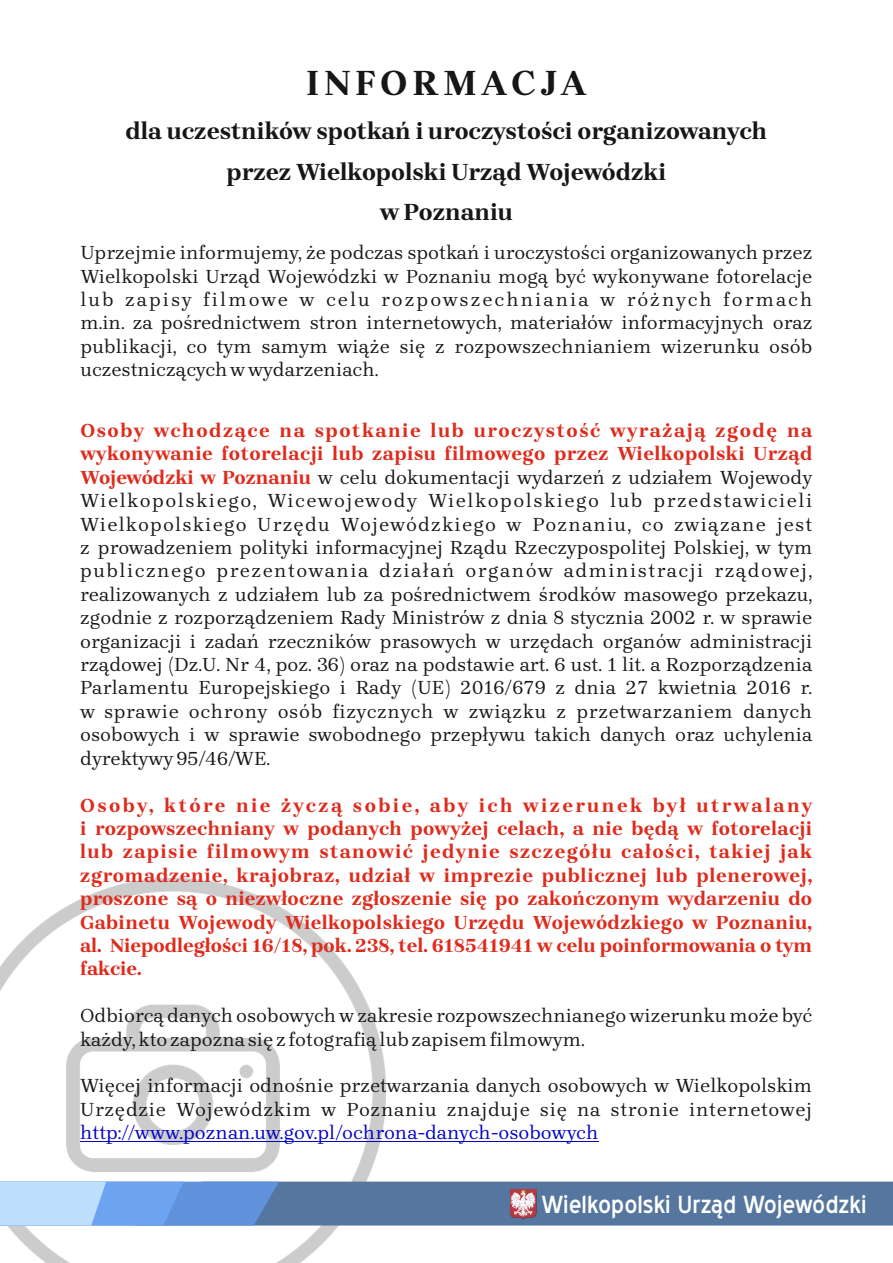
<style>
.page{position:relative;width:893px;height:1263px;background:#fff}
.page>*{position:absolute;margin:0;border:0;box-sizing:border-box;transform-origin:0 0}
.t1{font:700 36px "Brygada 1918";letter-spacing:.14em;color:#151616}
.t2{font:700 24px/40.3px "Brygada 1918";color:#151616;text-align:center}
.t3{font:24px "Blue Highway";color:#fff}
.t4{font:19.5px/23.4px "Brygada 1918";color:#151616;text-align:justify}
.t5{font:700 19.5px/23.4px "Brygada 1918";color:#dd2b1c;text-align:justify}
.t6{font:19.5px "Brygada 1918";color:#0000c4}
.s1{font-weight:700;color:#dd2b1c}
</style>
<div class="page">
<img style="left:0;top:878px;width:386px;height:385px">
<svg style="left:0;top:1181px;width:893px;height:44px;background:#658ab8"></svg>
<img style="left:511px;top:1189px;width:25px;height:30px">
<hr style="left:80px;top:1141px;width:519px;height:1px;background:#0000c4">
<h1 class="t1" style="left:306px;top:68px;width:282px">INFORMACJA</h1>
<p class="t2" style="left:126px;top:113px;width:643px">dla uczestników spotkań i uroczystości organizowanych przez Wielkopolski Urząd Wojewódzki<br>w Poznaniu</p>
<p class="t4" style="left:80px;top:243px;width:734px">Uprzejmie informujemy, że podczas spotkań i uroczystości organizowanych przez Wielkopolski Urząd Wojewódzki w Poznaniu mogą być wykonywane fotorelacje lub zapisy filmowe w celu rozpowszechniania w różnych formach m.in. za pośrednictwem stron internetowych, materiałów informacyjnych oraz publikacji, co tym samym wiąże się z rozpowszechnianiem wizerunku osób uczestniczących w wydarzeniach.</p>
<p class="t4" style="left:80px;top:420px;width:734px"><span class="s1">Osoby wchodzące na spotkanie lub uroczystość wyrażają zgodę na wykonywanie fotorelacji lub zapisu filmowego przez Wielkopolski Urząd Wojewódzki w Poznaniu</span> w celu dokumentacji wydarzeń z udziałem Wojewody Wielkopolskiego, Wicewojewody Wielkopolskiego lub przedstawicieli Wielkopolskiego Urzędu Wojewódzkiego w Poznaniu, co związane jest z prowadzeniem polityki informacyjnej Rządu Rzeczypospolitej Polskiej, w tym publicznego prezentowania działań organów administracji rządowej, realizowanych z udziałem lub za pośrednictwem środków masowego przekazu, zgodnie z rozporządzeniem Rady Ministrów z dnia 8 stycznia 2002 r. w sprawie organizacji i zadań rzeczników prasowych w urzędach organów administracji rządowej (Dz.U. Nr 4, poz. 36) oraz na podstawie art. 6 ust. 1 lit. a Rozporządzenia Parlamentu Europejskiego i Rady (UE) 2016/679 z dnia 27 kwietnia 2016 r. w sprawie ochrony osób fizycznych w związku z przetwarzaniem danych osobowych i w sprawie swobodnego przepływu takich danych oraz uchylenia dyrektywy 95/46/WE.</p>
<p class="t5" style="left:80px;top:795px;width:734px">Osoby, które nie życzą sobie, aby ich wizerunek był utrwalany i rozpowszechniany w podanych powyżej celach, a nie będą w fotorelacji lub zapisie filmowym stanowić jedynie szczegółu całości, takiej jak zgromadzenie, krajobraz, udział w imprezie publicznej lub plenerowej, proszone są o niezwłoczne zgłoszenie się po zakończonym wydarzeniu do Gabinetu Wojewody Wielkopolskiego Urzędu Wojewódzkiego w Poznaniu, al. Niepodległości 16/18, pok. 238, tel. 618541941 w celu poinformowania o tym fakcie.</p>
<p class="t4" style="left:80px;top:1005px;width:734px">Odbiorcą danych osobowych w zakresie rozpowszechnianego wizerunku może być każdy, kto zapozna się z fotografią lub zapisem filmowym.</p>
<p class="t4" style="left:80px;top:1076px;width:733px">Więcej informacji odnośnie przetwarzania danych osobowych w Wielkopolskim<br>Urzędzie Wojewódzkim w Poznaniu znajduje się na stronie internetowej</p>
<p class="t6" style="left:80px;top:1124px;width:520px">http://www.poznan.uw.gov.pl/ochrona-danych-osobowych</p>
<p class="t3" style="left:542px;top:1195px;width:326px">Wielkopolski Urząd Wojewódzki</p>
</div>
